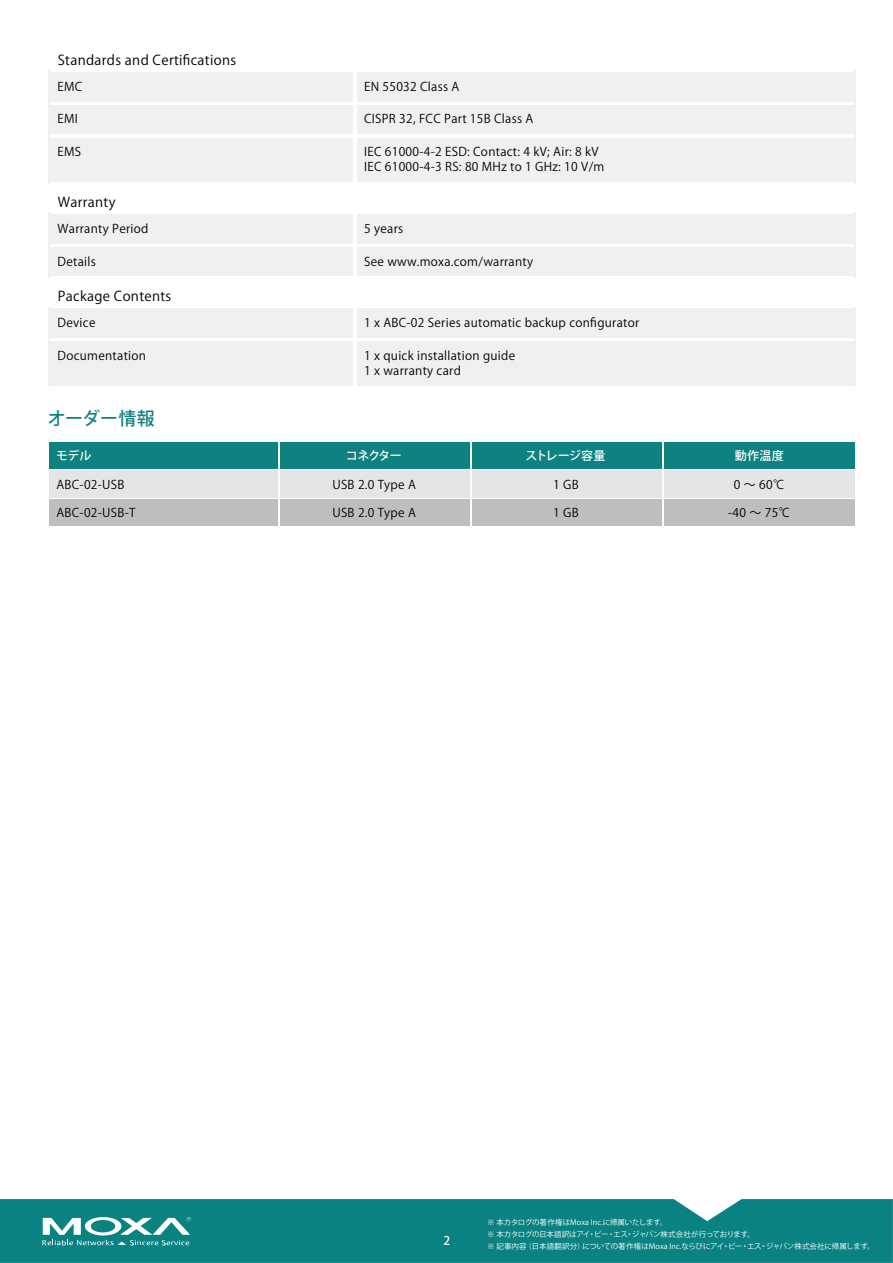
<style>
.page{position:relative;width:893px;height:1263px;background:#fff}
.page>*{position:absolute;margin:0;border:0;box-sizing:border-box;transform-origin:0 0}
.t1{font:500 18px "Koz Go Pro";letter-spacing:-.005em;color:#0d8281}
.t2{font:13.5px "Koz Go Pro";letter-spacing:.025em;color:#060101}
.t3{font:12px/15px "Koz Go Pro";letter-spacing:.025em;color:#060101}
.t4{font:500 12px "Koz Go Pro";letter-spacing:-.045em;color:#fff}
.t5{font:500 12px "Koz Go Pro";letter-spacing:-.025em;color:#fff}
.t6{font:7.5px/12px "Koz Go Pro";letter-spacing:-.015em;color:#fff}
</style>
<div class="page">
<div style="left:0;top:1199px;width:893px;height:64px;background:#0a8282"></div>
<svg style="left:42px;top:1217px;width:149px;height:28px"></svg>
<div style="left:49px;top:70px;width:306px;height:33px;background:#f0f0f0"></div>
<div style="left:355px;top:70px;width:500px;height:33px;background:#f0f0f0"></div>
<div style="left:49px;top:103px;width:306px;height:33px;background:#f0f0f0"></div>
<div style="left:355px;top:103px;width:500px;height:33px;background:#f0f0f0"></div>
<div style="left:49px;top:136px;width:306px;height:48px;background:#f0f0f0"></div>
<div style="left:355px;top:136px;width:500px;height:48px;background:#f0f0f0"></div>
<div style="left:49px;top:212px;width:306px;height:33px;background:#f0f0f0"></div>
<div style="left:355px;top:212px;width:500px;height:33px;background:#f0f0f0"></div>
<div style="left:49px;top:245px;width:306px;height:33px;background:#f0f0f0"></div>
<div style="left:355px;top:245px;width:500px;height:33px;background:#f0f0f0"></div>
<div style="left:49px;top:307px;width:306px;height:32px;background:#f0f0f0"></div>
<div style="left:355px;top:307px;width:500px;height:32px;background:#f0f0f0"></div>
<div style="left:49px;top:339px;width:306px;height:48px;background:#f0f0f0"></div>
<div style="left:355px;top:339px;width:500px;height:48px;background:#f0f0f0"></div>
<hr style="left:50px;top:70px;width:305px;height:2px;background:#fff">
<hr style="left:354px;top:72px;width:1px;height:31px;background:#fff">
<hr style="left:50px;top:102px;width:304px;height:1px;background:#fff">
<hr style="left:355px;top:70px;width:499px;height:2px;background:#fff">
<hr style="left:355px;top:72px;width:2px;height:31px;background:#fff">
<hr style="left:357px;top:102px;width:497px;height:1px;background:#fff">
<hr style="left:354px;top:103px;width:1px;height:33px;background:#fff">
<hr style="left:50px;top:103px;width:304px;height:2px;background:#fff">
<hr style="left:50px;top:135px;width:304px;height:1px;background:#fff">
<hr style="left:355px;top:103px;width:2px;height:33px;background:#fff">
<hr style="left:357px;top:103px;width:497px;height:2px;background:#fff">
<hr style="left:357px;top:135px;width:497px;height:1px;background:#fff">
<hr style="left:50px;top:183px;width:305px;height:1px;background:#fff">
<hr style="left:354px;top:136px;width:1px;height:47px;background:#fff">
<hr style="left:50px;top:136px;width:304px;height:2px;background:#fff">
<hr style="left:355px;top:183px;width:499px;height:1px;background:#fff">
<hr style="left:355px;top:136px;width:2px;height:47px;background:#fff">
<hr style="left:357px;top:136px;width:497px;height:2px;background:#fff">
<hr style="left:50px;top:212px;width:305px;height:2px;background:#fff">
<hr style="left:354px;top:214px;width:1px;height:31px;background:#fff">
<hr style="left:50px;top:244px;width:304px;height:1px;background:#fff">
<hr style="left:355px;top:212px;width:499px;height:2px;background:#fff">
<hr style="left:355px;top:214px;width:2px;height:31px;background:#fff">
<hr style="left:357px;top:244px;width:497px;height:1px;background:#fff">
<hr style="left:50px;top:277px;width:305px;height:1px;background:#fff">
<hr style="left:354px;top:245px;width:1px;height:32px;background:#fff">
<hr style="left:50px;top:245px;width:304px;height:2px;background:#fff">
<hr style="left:355px;top:277px;width:499px;height:1px;background:#fff">
<hr style="left:355px;top:245px;width:2px;height:32px;background:#fff">
<hr style="left:357px;top:245px;width:497px;height:2px;background:#fff">
<hr style="left:50px;top:307px;width:305px;height:1px;background:#fff">
<hr style="left:354px;top:308px;width:1px;height:31px;background:#fff">
<hr style="left:50px;top:338px;width:304px;height:1px;background:#fff">
<hr style="left:355px;top:307px;width:499px;height:1px;background:#fff">
<hr style="left:355px;top:308px;width:2px;height:31px;background:#fff">
<hr style="left:357px;top:338px;width:497px;height:1px;background:#fff">
<hr style="left:50px;top:386px;width:305px;height:1px;background:#fff">
<hr style="left:354px;top:339px;width:1px;height:47px;background:#fff">
<hr style="left:50px;top:339px;width:304px;height:2px;background:#fff">
<hr style="left:355px;top:386px;width:499px;height:1px;background:#fff">
<hr style="left:355px;top:339px;width:2px;height:47px;background:#fff">
<hr style="left:357px;top:339px;width:497px;height:2px;background:#fff">
<div style="left:49px;top:441px;width:230px;height:29px;background:#0d8281"></div>
<div style="left:279px;top:441px;width:192px;height:29px;background:#0d8281"></div>
<div style="left:471px;top:441px;width:192px;height:29px;background:#0d8281"></div>
<div style="left:663px;top:441px;width:192px;height:29px;background:#0d8281"></div>
<div style="left:49px;top:470px;width:230px;height:28px;background:#e5e5e5"></div>
<div style="left:279px;top:470px;width:192px;height:28px;background:#e5e5e5"></div>
<div style="left:471px;top:470px;width:192px;height:28px;background:#e5e5e5"></div>
<div style="left:663px;top:470px;width:192px;height:28px;background:#e5e5e5"></div>
<div style="left:49px;top:498px;width:230px;height:29px;background:#bfbebe"></div>
<div style="left:279px;top:498px;width:192px;height:29px;background:#bfbebe"></div>
<div style="left:471px;top:498px;width:192px;height:29px;background:#bfbebe"></div>
<div style="left:663px;top:498px;width:192px;height:29px;background:#bfbebe"></div>
<hr style="left:49px;top:441px;width:230px;height:1px;background:#fff">
<hr style="left:49px;top:469px;width:230px;height:1px;background:#fff">
<hr style="left:279px;top:441px;width:192px;height:1px;background:#fff">
<hr style="left:279px;top:469px;width:192px;height:1px;background:#fff">
<hr style="left:471px;top:441px;width:192px;height:1px;background:#fff">
<hr style="left:471px;top:469px;width:192px;height:1px;background:#fff">
<hr style="left:663px;top:441px;width:192px;height:1px;background:#fff">
<hr style="left:663px;top:469px;width:192px;height:1px;background:#fff">
<hr style="left:49px;top:470px;width:230px;height:1px;background:#fff">
<hr style="left:279px;top:470px;width:192px;height:1px;background:#fff">
<hr style="left:471px;top:470px;width:192px;height:1px;background:#fff">
<hr style="left:663px;top:470px;width:192px;height:1px;background:#fff">
<hr style="left:49px;top:526px;width:230px;height:1px;background:#fff">
<hr style="left:49px;top:498px;width:230px;height:1px;background:#fff">
<hr style="left:279px;top:526px;width:192px;height:1px;background:#fff">
<svg style="left:279px;top:442px;width:1px;height:84px"></svg>
<hr style="left:279px;top:498px;width:192px;height:1px;background:#fff">
<hr style="left:471px;top:526px;width:192px;height:1px;background:#fff">
<svg style="left:471px;top:442px;width:1px;height:84px"></svg>
<hr style="left:471px;top:498px;width:192px;height:1px;background:#fff">
<hr style="left:663px;top:526px;width:192px;height:1px;background:#fff">
<svg style="left:663px;top:442px;width:1px;height:84px"></svg>
<hr style="left:663px;top:498px;width:192px;height:1px;background:#fff">
<p class="t2" style="left:58px;top:52px;width:180px">Standards and Certifications</p>
<p class="t3" style="left:58px;top:79px;width:26px">EMC</p>
<p class="t3" style="left:58px;top:112px;width:22px">EMI</p>
<p class="t3" style="left:58px;top:145px;width:25px">EMS</p>
<p class="t2" style="left:58px;top:193px;width:59px">Warranty</p>
<p class="t3" style="left:58px;top:221px;width:92px">Warranty Period</p>
<p class="t3" style="left:58px;top:254px;width:40px">Details</p>
<p class="t2" style="left:58px;top:288px;width:115px">Package Contents</p>
<p class="t3" style="left:58px;top:315px;width:39px">Device</p>
<p class="t3" style="left:58px;top:348px;width:90px">Documentation</p>
<h1 class="t1" style="left:48px;top:407px;width:109px">オーダー情報</h1>
<p class="t3" style="left:364px;top:79px;width:97px">EN 55032 Class A</p>
<p class="t3" style="left:364px;top:112px;width:171px">CISPR 32, FCC Part 15B Class A</p>
<p class="t3" style="left:364px;top:145px;width:242px">IEC 61000-4-2 ESD: Contact: 4 kV; Air: 8 kV<br>IEC 61000-4-3 RS: 80 MHz to 1 GHz: 10 V/m</p>
<p class="t3" style="left:364px;top:221px;width:41px">5 years</p>
<p class="t3" style="left:364px;top:254px;width:171px">See www.moxa.com/warranty</p>
<p class="t3" style="left:364px;top:315px;width:277px">1 x ABC-02 Series automatic backup configurator</p>
<p class="t3" style="left:364px;top:348px;width:153px">1 x quick installation guide<br>1 x warranty card</p>
<p class="t4" style="left:56px;top:448px;width:37px">モデル</p>
<p class="t4" style="left:346px;top:448px;width:57px">コネクター</p>
<p class="t5" style="left:526px;top:448px;width:81px">ストレージ容量</p>
<p class="t4" style="left:735px;top:448px;width:50px">動作温度</p>
<p class="t3" style="left:56px;top:477px;width:70px">ABC-02-USB</p>
<p class="t3" style="left:332px;top:477px;width:85px">USB 2.0 Type A</p>
<p class="t3" style="left:553px;top:477px;width:27px">1 GB</p>
<p class="t3" style="left:734px;top:477px;width:53px">0 ～ 60℃</p>
<p class="t3" style="left:56px;top:505px;width:81px">ABC-02-USB-T</p>
<p class="t3" style="left:332px;top:505px;width:85px">USB 2.0 Type A</p>
<p class="t3" style="left:553px;top:505px;width:27px">1 GB</p>
<p class="t3" style="left:728px;top:505px;width:64px">-40 ～ 75℃</p>
<p class="t4" style="left:444px;top:1233px;width:8px">2</p>
<p class="t6" style="left:487px;top:1217px;width:389px">※ 本カタログの著作権はMoxa Inc.に帰属いたします。<br>※ 本カタログの日本語訳はアイ・ビー・エス・ジャパン株式会社が行っております。<br>※ 記事内容（日本語翻訳分）についての著作権はMoxa Inc.ならびにアイ・ビー・エス・ジャパン株式会社に帰属します。</p>
</div>
